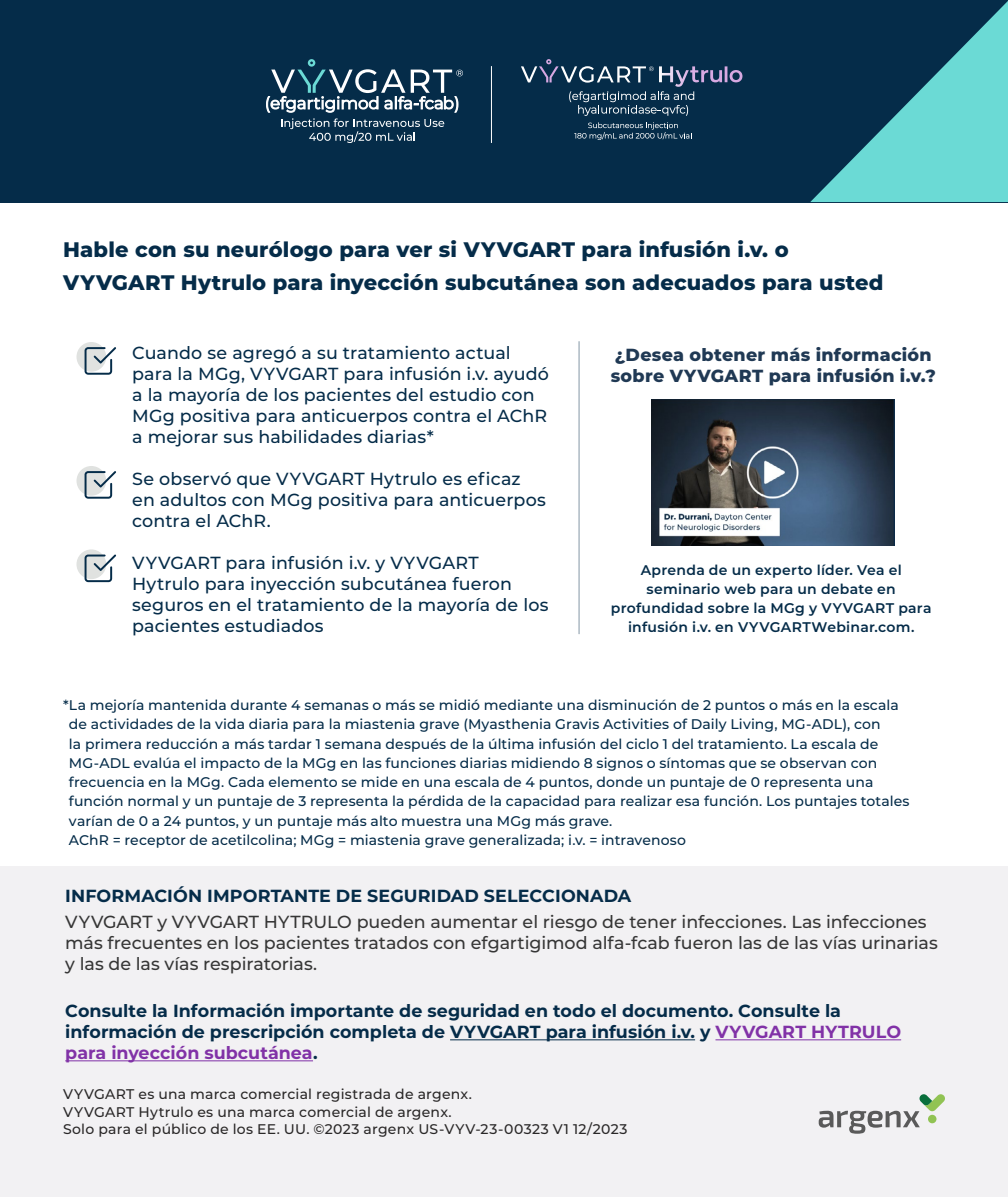
<style>
.page{position:relative;width:1008px;height:1197px;background:#fff}
.page>*{position:absolute;margin:0;border:0;box-sizing:border-box;transform-origin:0 0}
.H2_Eyebrow{font:800 21px/33.2px "Montserrat";letter-spacing:.01em;color:#052c49}
._01_Body{font:500 17.5px/21px "Montserrat";letter-spacing:.01em;color:#052c49}
._05_ISI_Page_Footer{font:700 17.5px/21px "Montserrat";letter-spacing:.005em;color:#052c49}
._05_ISI_Page_Footer-2{font:500 17.5px/21px "Montserrat";color:#363636}
._01_Body-2{font:800 17.5px/21px "Montserrat";letter-spacing:.015em;color:#203954}
._05_ISI_Page_Footer-3{font:500 14px/19.2px "Montserrat";letter-spacing:.005em;color:#052c49}
._03_Body_Detail{font:500 14px/17.5px "Montserrat";letter-spacing:.02em;color:#2a2828}
._03_Body_Detail-2{font:600 14px/19.2px "Montserrat";letter-spacing:.02em;color:#052c49;text-align:center}
.s1{color:#8132a7}
</style>
<div class="page">
<div style="left:0;top:0;width:1008px;height:202px;background:#052c49"></div>
<svg style="left:810px;top:1px;width:198px;height:201px"></svg>
<div style="left:0;top:866px;width:1008px;height:331px;background:#f2f1f3"></div>
<svg style="left:281px;top:118px;width:163px;height:25px"></svg>
<svg style="left:266px;top:59px;width:197px;height:53px"></svg>
<svg style="left:574px;top:122px;width:118px;height:18px"></svg>
<svg style="left:521px;top:59px;width:221px;height:57px"></svg>
<div style="left:77px;top:342px;width:29px;height:30px;background:#e0e2e0;border-radius:50%"></div>
<svg style="left:85px;top:347px;width:31px;height:28px"></svg>
<div style="left:77px;top:466px;width:29px;height:30px;background:#e0e2e0;border-radius:50%"></div>
<svg style="left:85px;top:471px;width:31px;height:28px"></svg>
<div style="left:77px;top:549px;width:29px;height:30px;background:#e0e2e0;border-radius:50%"></div>
<svg style="left:85px;top:554px;width:31px;height:28px"></svg>
<hr style="left:579px;top:341px;width:1px;height:293px;background:#052c49">
<img style="left:652px;top:400px;width:243px;height:145px">
<hr style="left:450px;top:1039px;width:245px;height:1px;background:#052c49">
<hr style="left:715px;top:1039px;width:186px;height:1px;background:#8132a7">
<hr style="left:65px;top:1060px;width:248px;height:1px;background:#8132a7">
<hr style="left:491px;top:66px;width:1px;height:77px;background:#fff">
<svg style="left:819px;top:1094px;width:126px;height:40px"></svg>
<p class="H2_Eyebrow" style="left:63px;top:231px;width:822px">Hable con su neurólogo para ver si VYVGART para infusión i.v. o<br>VYVGART Hytrulo para inyección subcutánea son adecuados para usted</p>
<p class="_01_Body" style="left:132px;top:342px;width:418px">Cuando se agregó a su tratamiento actual para la MGg, VYVGART para infusión i.v. ayudó a la mayoría de los pacientes del estudio con MGg positiva para anticuerpos contra el AChR a mejorar sus habilidades diarias*</p>
<p class="_01_Body" style="left:132px;top:468px;width:415px">Se observó que VYVGART Hytrulo es eficaz en adultos con MGg positiva para anticuerpos contra el AChR.</p>
<p class="_01_Body" style="left:132px;top:552px;width:418px">VYVGART para infusión i.v. y VYVGART Hytrulo para inyección subcutánea fueron seguros en el tratamiento de la mayoría de los pacientes estudiados</p>
<p class="_01_Body-2" style="left:611px;top:344px;width:327px">¿Desea obtener más información sobre VYVGART para infusión i.v.?</p>
<p class="_03_Body_Detail-2" style="left:611px;top:559px;width:322px">Aprenda de un experto líder. Vea el seminario web para un debate en profundidad sobre la MGg y VYVGART para infusión i.v. en VYVGARTWebinar.com.</p>
<p class="_05_ISI_Page_Footer-3" style="left:69px;top:695px;width:842px;text-indent:-6px">*La mejoría mantenida durante 4 semanas o más se midió mediante una disminución de 2 puntos o más en la escala de actividades de la vida diaria para la miastenia grave (Myasthenia Gravis Activities of Daily Living, MG-ADL), con<br>la primera reducción a más tardar 1 semana después de la última infusión del ciclo 1 del tratamiento. La escala de MG-ADL evalúa el impacto de la MGg en las funciones diarias midiendo 8 signos o síntomas que se observan con frecuencia en la MGg. Cada elemento se mide en una escala de 4 puntos, donde un puntaje de 0 representa una función normal y un puntaje de 3 representa la pérdida de la capacidad para realizar esa función. Los puntajes totales varían de 0 a 24 puntos, y un puntaje más alto muestra una MGg más grave.<br>AChR = receptor de acetilcolina; MGg = miastenia grave generalizada; i.v. = intravenoso</p>
<p class="_05_ISI_Page_Footer" style="left:65px;top:884px;width:568px">INFORMACIÓN IMPORTANTE DE SEGURIDAD SELECCIONADA</p>
<p class="_05_ISI_Page_Footer-2" style="left:65px;top:910px;width:874px">VYVGART y VYVGART HYTRULO pueden aumentar el riesgo de tener infecciones. Las infecciones más frecuentes en los pacientes tratados con efgartigimod alfa-fcab fueron las de las vías urinarias y las de las vías respiratorias.</p>
<p class="_05_ISI_Page_Footer" style="left:65px;top:1000px;width:837px">Consulte la Información importante de seguridad en todo el documento. Consulte la información de prescripción completa de VYVGART para infusión i.v. y <span class="s1">VYVGART HYTRULO para inyección subcutánea</span>.</p>
<p class="_03_Body_Detail" style="left:63px;top:1085px;width:566px">VYVGART es una marca comercial registrada de argenx.<br>VYVGART Hytrulo es una marca comercial de argenx.<br>Solo para el público de los EE. UU. ©2023 argenx US-VYV-23-00323 V1 12/2023</p>
</div>
